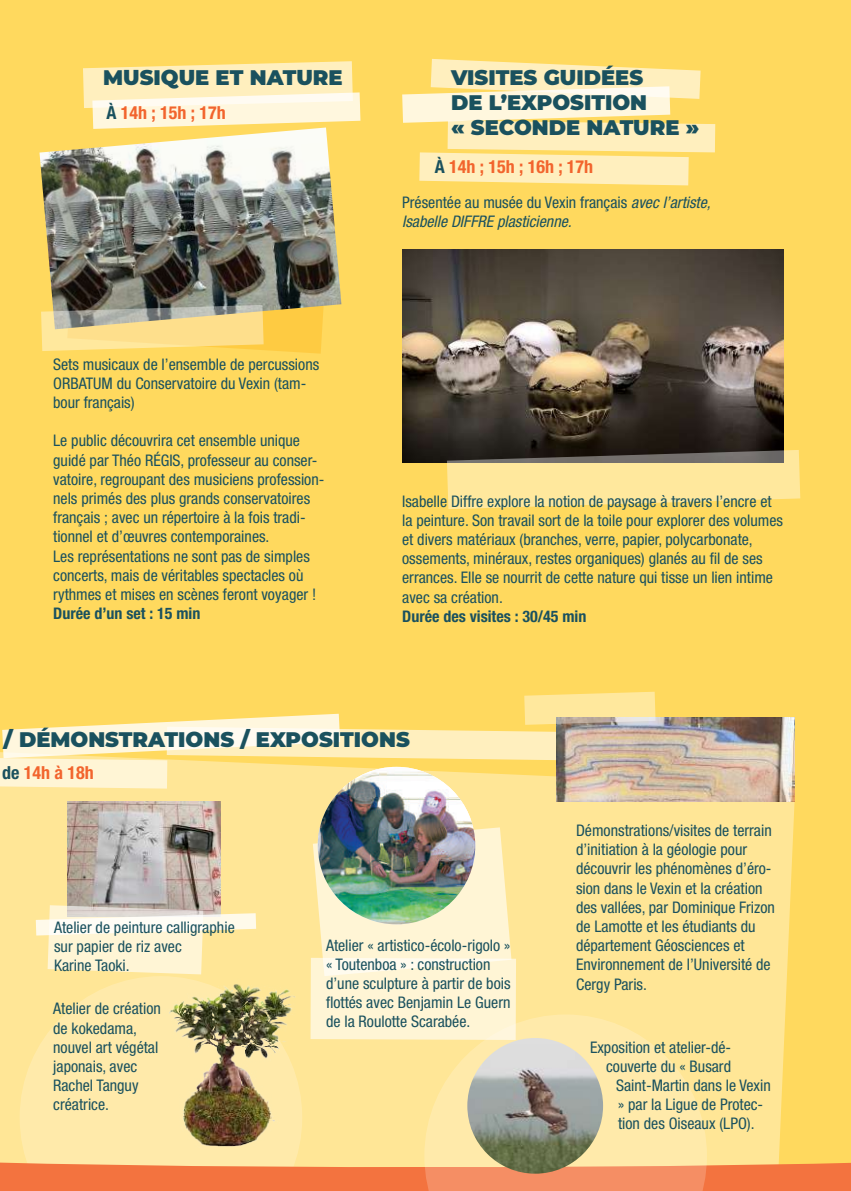
<style>
.page{position:relative;width:851px;height:1191px;background:#fff}
.page>*{position:absolute;margin:0;border:0;box-sizing:border-box;transform-origin:0 0}
.t1{font:900 21px/25.2px "Montserrat";color:#1a515e}
.t2{font:700 condensed 18px "Helvetica Neue";color:#f2642d}
.t3{font:condensed 16px/19.2px "Helvetica Neue";color:#1a515e}
.t4{font:italic condensed 16px/19.2px "Helvetica Neue";color:#1a515e}
.t5{font:700 condensed 16px "Helvetica Neue";color:#1a515e}
.s1{color:#1a515e}
.s2{font-style:normal}
</style>
<div class="page">
<div style="left:0;top:0;width:850px;height:1182px;background:#ffd95e"></div>
<div style="left:0;top:742px;width:795px;height:364px;background:#ffe696"></div>
<svg style="left:20px;top:976px;width:282px;height:130px;background:#ffe8a4"></svg>
<img style="left:67px;top:801px;width:154px;height:104px">
<hr style="left:850px;top:0;width:1px;height:1182px;background:#ffd95e">
<svg style="left:263px;top:329px;width:59px;height:25px"></svg>
<img style="left:39px;top:129px;width:302px;height:200px">
<img style="left:402px;top:249px;width:381px;height:214px">
<svg style="left:0;top:1106px;width:850px;height:85px;background:#fabd76"></svg>
<svg style="left:83px;top:61px;width:277px;height:68px;background:#feefbf"></svg>
<svg style="left:402px;top:59px;width:313px;height:126px"></svg>
<svg style="left:36px;top:905px;width:220px;height:69px;background:#f9edc9"></svg>
<svg style="left:310px;top:827px;width:206px;height:213px;background:#fef3d0"></svg>
<svg style="left:424px;top:1014px;width:282px;height:177px;background:#fcd89b"></svg>
<img style="left:317px;top:767px;width:158px;height:157px;border-radius:79px">
<svg style="left:41px;top:305px;width:222px;height:46px;background:#ddc98c"></svg>
<svg style="left:447px;top:450px;width:353px;height:59px;background:#d9c585"></svg>
<img style="left:149px;top:978px;width:161px;height:170px">
<img style="left:556px;top:717px;width:238px;height:84px">
<img style="left:467px;top:1038px;width:136px;height:135px;border-radius:68px">
<svg style="left:0;top:691px;width:783px;height:97px"></svg>
<h1 class="t1" style="left:103px;top:64px;width:241px">MUSIQUE ET NATURE</h1>
<h1 class="t1" style="left:451px;top:64px;width:250px">VISITES GUIDÉES<br>DE L’EXPOSITION<br>« SECONDE NATURE »</h1>
<p class="t2" style="left:107px;top:101px;width:121px"><span class="s1">À</span> 14h ; 15h ; 17h</p>
<p class="t2" style="left:435px;top:155px;width:160px"><span class="s1">À</span> 14h ; 15h ; 16h ; 17h</p>
<p class="t3" style="left:53px;top:354px;width:267px">Sets musicaux de l’ensemble de percussions<br>ORBATUM du Conservatoire du Vexin (tam&shy;bour français)</p>
<p class="t3" style="left:53px;top:431px;width:273px">Le public découvrira cet ensemble unique guidé par Théo RÉGIS, professeur au conser&shy;vatoire, regroupant des musiciens profession&shy;nels primés des plus grands conservatoires français ; avec un répertoire à la fois tradi&shy;tionnel et d’œuvres contemporaines.<br>Les représentations ne sont pas de simples concerts, mais de véritables spectacles où rythmes et mises en scènes feront voyager !</p>
<p class="t5" style="left:53px;top:604px;width:149px">Durée d’un set : 15 min</p>
<p class="t4" style="left:402px;top:192px;width:310px"><span class="s2">Présentée au musée du Vexin français</span> avec l’artiste,<br>Isabelle DIFFRE plasticienne.</p>
<p class="t3" style="left:402px;top:491px;width:382px">Isabelle Diffre explore la notion de paysage à travers l’encre et la peinture. Son travail sort de la toile pour explorer des volumes et divers matériaux (branches, verre, papier, polycarbonate, ossements, minéraux, restes organiques) glanés au fil de ses errances. Elle se nourrit de cette nature qui tisse un lien intime avec sa création.</p>
<p class="t5" style="left:402px;top:606px;width:186px">Durée des visites : 30/45 min</p>
<h1 class="t1" style="left:4px;top:725px;width:408px">/ DÉMONSTRATIONS / EXPOSITIONS</h1>
<p class="t2" style="left:2px;top:761px;width:93px"><span class="s1">de</span> 14h à 18h</p>
<p class="t3" style="left:54px;top:917px;width:182px">Atelier de peinture calligraphie sur papier de riz avec<br>Karine Taoki.</p>
<p class="t3" style="left:53px;top:999px;width:109px">Atelier de création de kokedama, nouvel art végétal japonais, avec<br>Rachel Tanguy créatrice.</p>
<p class="t3" style="left:326px;top:935px;width:186px">Atelier « artistico-écolo-rigolo » « Toutenboa » : construction d’une sculpture à partir de bois flottés avec Benjamin Le Guern de la Roulotte Scarabée.</p>
<p class="t3" style="left:576px;top:820px;width:200px">Démonstrations/visites de terrain d’initiation à la géologie pour découvrir les phénomènes d’éro&shy;sion dans le Vexin et la création des vallées, par Dominique Frizon de Lamotte et les étudiants du département Géosciences et<br>Environnement de l’Université de<br>Cergy Paris.</p>
<p class="t3" style="left:590px;top:1037px;width:143px">Exposition et atelier-dé-</p>
<p class="t3" style="left:606px;top:1056px;width:126px">couverte du « Busard</p>
<p class="t3" style="left:616px;top:1075px;width:156px">Saint-Martin dans le Vexin</p>
<p class="t3" style="left:618px;top:1094px;width:147px">» par la Ligue de Protec-</p>
<p class="t3" style="left:618px;top:1114px;width:138px">tion des Oiseaux (LPO).</p>
</div>
